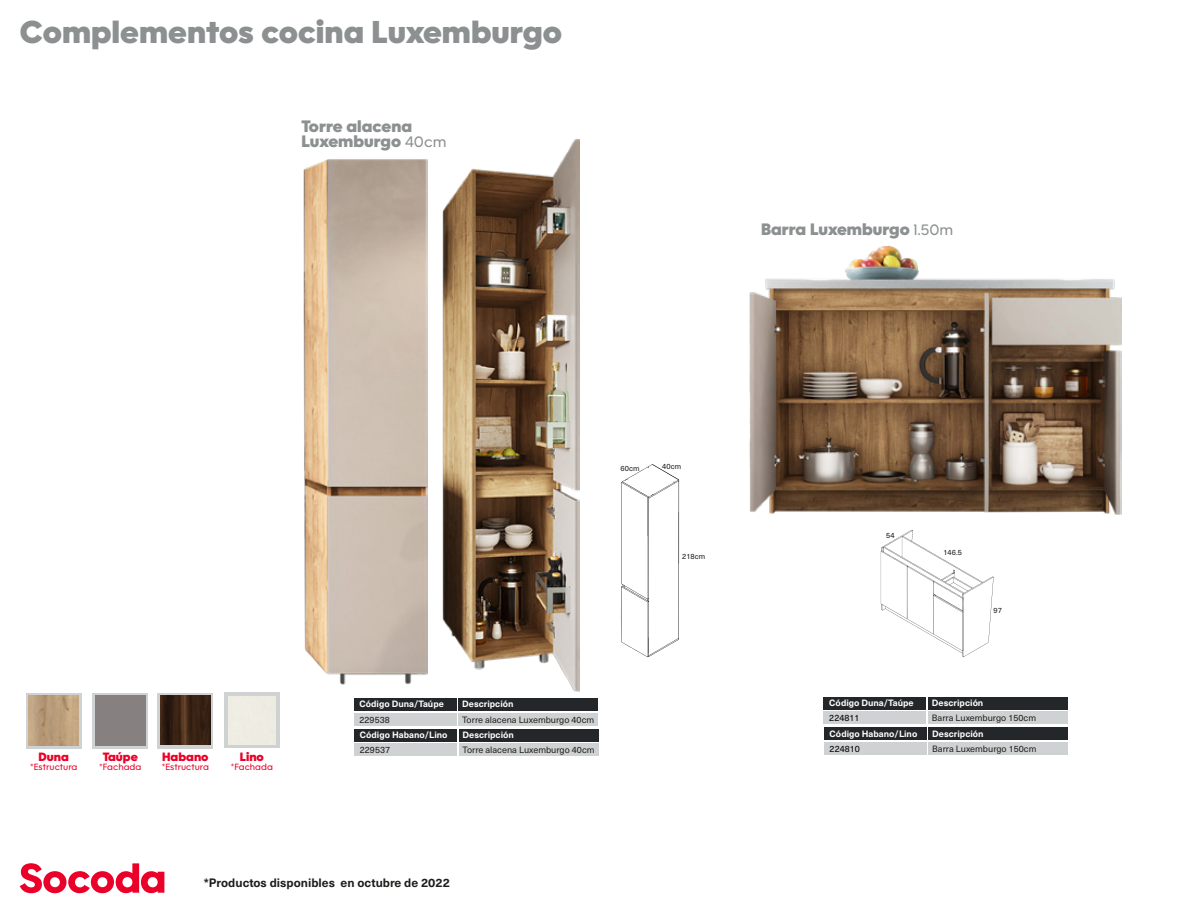
<style>
.page{position:relative;width:1191px;height:915px;background:#fff}
.page>*{position:absolute;margin:0;border:0;box-sizing:border-box;transform-origin:0 0}
.t1{font:800 31.5px "Cina GEO";color:#8c9091}
.t2{font:800 16.5px/15px "Cina GEO";color:#8c9091}
.t3{font:700 12px "Neue Haas Unica";color:#1d1d1b}
.t4{font:800 12px "Cina GEO";color:#ea0029}
.t5{font:700 9px "Neue Haas Unica";color:#fff}
.t6{font:9px "Neue Haas Unica W1 G";color:#1d1d1b}
.t7{font:9px "Cina GEO";color:#ea0029}
.t8{font:9px "Neue Haas Unica W1 G";color:#000}
.t9{font:7.5px "Neue Haas Unica W1 G";color:#1d1d1b}
.s1{font-weight:400;font-size:15px}
</style>
<div class="page">
<svg style="left:621px;top:464px;width:58px;height:192px"></svg>
<svg style="left:881px;top:530px;width:112px;height:126px"></svg>
<img style="left:749px;top:245px;width:372px;height:269px">
<img style="left:303px;top:159px;width:124px;height:525px">
<svg style="left:20px;top:863px;width:144px;height:29px"></svg>
<div style="left:354px;top:697px;width:102px;height:13px;background:#24272a"></div>
<div style="left:354px;top:712px;width:102px;height:13px;background:#cfd2d3"></div>
<div style="left:458px;top:697px;width:140px;height:13px;background:#24272a"></div>
<div style="left:458px;top:712px;width:140px;height:13px;background:#cfd2d3"></div>
<div style="left:354px;top:728px;width:103px;height:13px;background:#24272a"></div>
<div style="left:354px;top:743px;width:103px;height:13px;background:#cfd2d3"></div>
<div style="left:458px;top:728px;width:140px;height:13px;background:#24272a"></div>
<div style="left:458px;top:743px;width:140px;height:13px;background:#cfd2d3"></div>
<div style="left:823px;top:696px;width:103px;height:13px;background:#24272a"></div>
<div style="left:823px;top:711px;width:103px;height:13px;background:#cfd2d3"></div>
<div style="left:928px;top:696px;width:140px;height:13px;background:#24272a"></div>
<div style="left:928px;top:711px;width:140px;height:13px;background:#cfd2d3"></div>
<div style="left:824px;top:727px;width:102px;height:12px;background:#24272a"></div>
<div style="left:824px;top:741px;width:102px;height:13px;background:#cfd2d3"></div>
<div style="left:928px;top:727px;width:140px;height:12px;background:#24272a"></div>
<div style="left:928px;top:741px;width:140px;height:13px;background:#cfd2d3"></div>
<svg style="left:26px;top:693px;width:56px;height:55px"></svg>
<img style="left:29px;top:695px;width:50px;height:50px">
<svg style="left:93px;top:693px;width:55px;height:55px"></svg>
<div style="left:95px;top:695px;width:50px;height:50px;background:#878080"></div>
<svg style="left:158px;top:693px;width:55px;height:55px"></svg>
<svg style="left:224px;top:692px;width:56px;height:55px"></svg>
<img style="left:161px;top:695px;width:49px;height:49px">
<div style="left:228px;top:696px;width:48px;height:47px;background:#efece3"></div>
<img style="left:442px;top:139px;width:137px;height:552px">
<h1 class="t1" style="left:20px;top:7px;width:543px">Complementos cocina Luxemburgo</h1>
<h2 class="t2" style="left:301px;top:118px;width:147px">Torre alacena<br>Luxemburgo <span class="s1">40cm</span></h2>
<h2 class="t2" style="left:761px;top:220px;width:194px">Barra Luxemburgo <span class="s1">1.50m</span></h2>
<p class="t9" style="left:620px;top:462px;width:20px">60cm</p>
<p class="t9" style="left:662px;top:460px;width:20px">40cm</p>
<p class="t9" style="left:682px;top:551px;width:25px">218cm</p>
<h3 class="t4" style="left:39px;top:746px;width:32px">Duna</h3>
<p class="t7" style="left:30px;top:758px;width:49px">*Estructura</p>
<h3 class="t4" style="left:103px;top:746px;width:37px">Taúpe</h3>
<p class="t7" style="left:99px;top:758px;width:44px">*Fachada</p>
<h3 class="t4" style="left:162px;top:746px;width:48px">Habano</h3>
<p class="t7" style="left:162px;top:759px;width:49px">*Estructura</p>
<h3 class="t4" style="left:240px;top:746px;width:26px">Lino</h3>
<p class="t7" style="left:231px;top:759px;width:44px">*Fachada</p>
<p class="t5" style="left:359px;top:697px;width:86px">Código Duna/Taúpe</p>
<p class="t5" style="left:462px;top:697px;width:53px">Descripción</p>
<p class="t6" style="left:462px;top:712px;width:134px">Torre alacena Luxemburgo 40cm</p>
<p class="t6" style="left:360px;top:743px;width:32px">229537</p>
<p class="t6" style="left:359px;top:712px;width:32px">229538</p>
<p class="t5" style="left:360px;top:727px;width:89px">Código Habano/Lino</p>
<p class="t5" style="left:462px;top:727px;width:53px">Descripción</p>
<p class="t6" style="left:462px;top:743px;width:134px">Torre alacena Luxemburgo 40cm</p>
<h3 class="t3" style="left:204px;top:873px;width:248px">*Productos disponibles en octubre de 2022</h3>
<p class="t9" style="left:886px;top:529px;width:10px">54</p>
<p class="t9" style="left:943px;top:547px;width:20px">146.5</p>
<p class="t9" style="left:993px;top:604px;width:10px">97</p>
<p class="t5" style="left:829px;top:695px;width:86px">Código Duna/Taúpe</p>
<p class="t5" style="left:932px;top:695px;width:53px">Descripción</p>
<p class="t6" style="left:932px;top:711px;width:106px">Barra Luxemburgo 150cm</p>
<p class="t8" style="left:829px;top:741px;width:32px">224810</p>
<p class="t8" style="left:829px;top:711px;width:32px">224811</p>
<p class="t5" style="left:829px;top:726px;width:89px">Código Habano/Lino</p>
<p class="t5" style="left:932px;top:726px;width:53px">Descripción</p>
<p class="t6" style="left:932px;top:741px;width:106px">Barra Luxemburgo 150cm</p>
</div>
